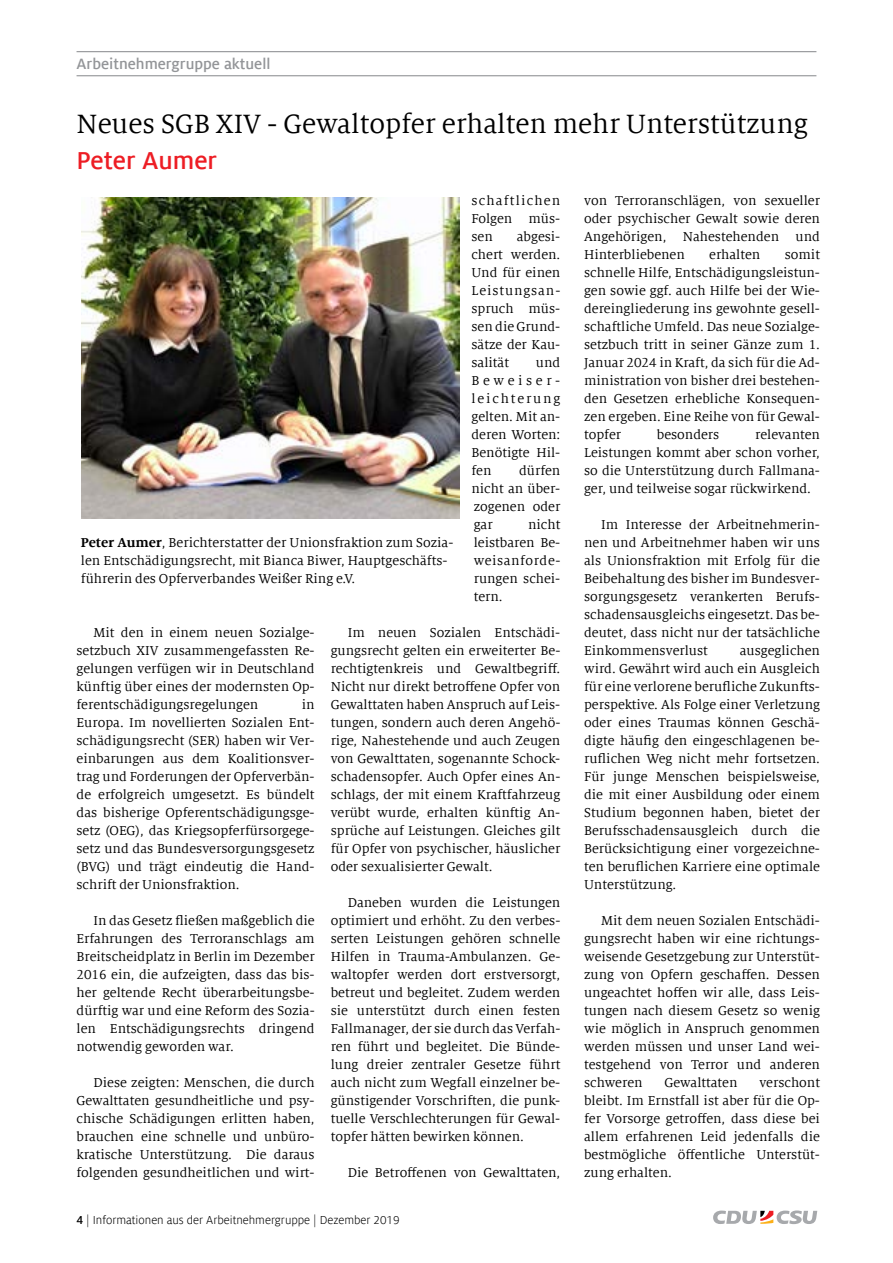
<style>
.page{position:relative;width:893px;height:1263px;background:#fff}
.page>*{position:absolute;margin:0;border:0;box-sizing:border-box;transform-origin:0 0}
.t1{font:29.25px "Milo Serif Offc";color:#000}
.t2{font:700 27px "Milo Sans Offc";color:#ed1d24}
.t3{font:700 16.5px "Milo Sans Offc";color:#939598}
.t4{font:14.25px/18px "Milo Serif Offc";color:#000;text-align:justify}
.t5{font:12.75px "Milo Sans Offc";color:#000}
.s1{font-weight:700}
</style>
<div class="page">
<svg style="left:713px;top:1210px;width:104px;height:14px"></svg>
<hr style="left:77px;top:51px;width:739px;height:1px;background:#939598">
<hr style="left:77px;top:75px;width:739px;height:1px;background:#939598">
<img style="left:81px;top:197px;width:378px;height:322px">
<p class="t3" style="left:77px;top:55px;width:195px">Arbeitnehmergruppe aktuell</p>
<h1 class="t1" style="left:77px;top:109px;width:733px">Neues SGB XIV - Gewaltopfer erhalten mehr Unterstützung</h1>
<h2 class="t2" style="left:77px;top:146px;width:142px">Peter Aumer</h2>
<p class="t4" style="left:471px;top:192px;width:90px">schaftlichen Folgen müs&shy;sen</p>
<p class="t4" style="left:471px;top:228px;width:90px;text-indent:45px">abgesi&shy;chert werden.<br>Und für einen Leistungsan&shy;spruch müs&shy;sen die Grund&shy;sätze der Kau&shy;salität</p>
<p class="t4" style="left:471px;top:354px;width:90px;text-indent:64px">und Beweiser&shy;leichterung gelten. Mit an&shy;deren Worten:<br>Benötigte Hil&shy;fen</p>
<p class="t4" style="left:471px;top:462px;width:90px;text-indent:48px">dürfen nicht an über&shy;zogenen oder gar</p>
<p class="t4" style="left:474px;top:516px;width:88px;text-indent:54px">nicht leistbaren Be&shy;weisanforde&shy;rungen schei&shy;tern.</p>
<p class="t4" style="left:331px;top:624px;width:231px;text-indent:17px">Im neuen Sozialen Entschädi&shy;gungsrecht gelten ein erweiterter Be&shy;rechtigtenkreis und Gewaltbegriff.<br>Nicht nur direkt betroffene Opfer von Gewalttaten haben Anspruch auf Leis&shy;tungen, sondern auch deren Angehö&shy;rige, Nahestehende und auch Zeugen von Gewalttaten, sogenannte Schock&shy;schadensopfer. Auch Opfer eines An&shy;schlags, der mit einem Kraftfahrzeug verübt wurde, erhalten künftig An&shy;sprüche auf Leistungen. Gleiches gilt für Opfer von psychischer, häuslicher oder sexualisierter Gewalt.</p>
<p class="t4" style="left:331px;top:894px;width:231px;text-indent:17px">Daneben wurden die Leistungen optimiert und erhöht. Zu den verbes&shy;serten Leistungen gehören schnelle Hilfen in Trauma-Ambulanzen. Ge&shy;waltopfer werden dort erstversorgt, betreut und begleitet. Zudem werden sie unterstützt durch einen festen Fallmanager, der sie durch das Verfah&shy;ren führt und begleitet. Die Bünde&shy;lung dreier zentraler Gesetze führt auch nicht zum Wegfall einzelner be&shy;günstigender Vorschriften, die punk&shy;tuelle Verschlechterungen für Gewal&shy;topfer hätten bewirken können.</p>
<p class="t4" style="left:348px;top:1164px;width:214px">Die Betroffenen von Gewalttaten,</p>
<p class="t4" style="left:81px;top:534px;width:374px;text-align:left"><span class="s1">Peter Aumer</span>, Berichterstatter der Unionsfraktion zum Sozia&shy;len Entschädigungsrecht, mit Bianca Biwer, Hauptgeschäfts&shy;führerin des Opferverbandes Weißer Ring e.V.</p>
<p class="t4" style="left:77px;top:624px;width:240px;text-indent:17px">Mit den in einem neuen Sozialge&shy;setzbuch XIV zusammengefassten Re&shy;gelungen verfügen wir in Deutschland künftig über eines der modernsten Op&shy;ferentschädigungsregelungen</p>
<p class="t4" style="left:77px;top:696px;width:240px;text-indent:225px">in Europa. Im novellierten Sozialen Ent&shy;schädigungsrecht (SER) haben wir Ver&shy;einbarungen aus dem Koalitionsver&shy;trag und Forderungen der Opferverbän&shy;de erfolgreich umgesetzt. Es bündelt das bisherige Opferentschädigungsge&shy;setz (OEG), das Kriegsopferfürsorgege&shy;setz und das Bundesversorgungsgesetz (BVG) und trägt eindeutig die Hand&shy;schrift der Unionsfraktion.</p>
<p class="t4" style="left:77px;top:912px;width:240px;text-indent:17px">In das Gesetz fließen maßgeblich die Erfahrungen des Terroranschlags am Breitscheidplatz in Berlin im Dezember 2016 ein, die aufzeigten, dass das bis&shy;her geltende Recht überarbeitungsbe&shy;dürftig war und eine Reform des Sozia&shy;len Entschädigungsrechts dringend notwendig geworden war.</p>
<p class="t4" style="left:77px;top:1074px;width:240px;text-indent:17px">Diese zeigten: Menschen, die durch Gewalttaten gesundheitliche und psy&shy;chische Schädigungen erlitten haben, brauchen eine schnelle und unbüro&shy;kratische Unterstützung. Die daraus folgenden gesundheitlichen und wirt-</p>
<p class="t5" style="left:77px;top:1213px;width:325px"><span class="s1">4</span> | Informationen aus der Arbeitnehmergruppe | Dezember 2019</p>
<p class="t4" style="left:584px;top:192px;width:237px">von Terroranschlägen, von sexueller oder psychischer Gewalt sowie deren Angehörigen, Nahestehenden und Hinterbliebenen</p>
<p class="t4" style="left:584px;top:246px;width:237px;text-indent:201px">somit schnelle Hilfe, Entschädigungsleistun&shy;gen sowie ggf. auch Hilfe bei der Wie&shy;dereingliederung ins gewohnte gesell&shy;schaftliche Umfeld. Das neue Sozialge&shy;setzbuch tritt in seiner Gänze zum 1.<br>Januar 2024 in Kraft, da sich für die Ad&shy;ministration von bisher drei bestehen&shy;den Gesetzen erhebliche Konsequen&shy;zen ergeben. Eine Reihe von für Gewal&shy;topfer</p>
<p class="t4" style="left:709px;top:246px;width:53px">erhalten</p>
<p class="t4" style="left:584px;top:426px;width:237px;text-indent:171px">relevanten Leistungen kommt aber schon vorher, so die Unterstützung durch Fallmana&shy;ger, und teilweise sogar rückwirkend.</p>
<p class="t4" style="left:584px;top:516px;width:237px;text-indent:17px">Im Interesse der Arbeitnehmerin&shy;nen und Arbeitnehmer haben wir uns als Unionsfraktion mit Erfolg für die Beibehaltung des bisher im Bundesver&shy;sorgungsgesetz verankerten Berufs&shy;schadensausgleichs eingesetzt. Das be&shy;deutet, dass nicht nur der tatsächliche Einkommensverlust</p>
<p class="t4" style="left:657px;top:426px;width:64px">besonders</p>
<p class="t4" style="left:584px;top:642px;width:237px;text-indent:156px">ausgeglichen wird. Gewährt wird auch ein Ausgleich für eine verlorene berufliche Zukunfts&shy;perspektive. Als Folge einer Verletzung oder eines Traumas können Geschä&shy;digte häufig den eingeschlagenen be&shy;ruflichen Weg nicht mehr fortsetzen.<br>Für junge Menschen beispielsweise, die mit einer Ausbildung oder einem Studium begonnen haben, bietet der Berufsschadensausgleich durch die Berücksichtigung einer vorgezeichne&shy;ten beruflichen Karriere eine optimale Unterstützung.</p>
<p class="t4" style="left:584px;top:912px;width:237px;text-indent:17px">Mit dem neuen Sozialen Entschädi&shy;gungsrecht haben wir eine richtungs&shy;weisende Gesetzgebung zur Unterstüt&shy;zung von Opfern geschaffen. Dessen ungeachtet hoffen wir alle, dass Leis&shy;tungen nach diesem Gesetz so wenig wie möglich in Anspruch genommen werden müssen und unser Land wei&shy;testgehend von Terror und anderen schweren</p>
<p class="t4" style="left:584px;top:1074px;width:237px;text-indent:175px">verschont bleibt. Im Ernstfall ist aber für die Op&shy;fer Vorsorge getroffen, dass diese bei allem erfahrenen Leid jedenfalls die bestmögliche öffentliche Unterstüt&shy;zung erhalten.</p>
<p class="t4" style="left:664px;top:1074px;width:75px">Gewalttaten</p>
</div>
